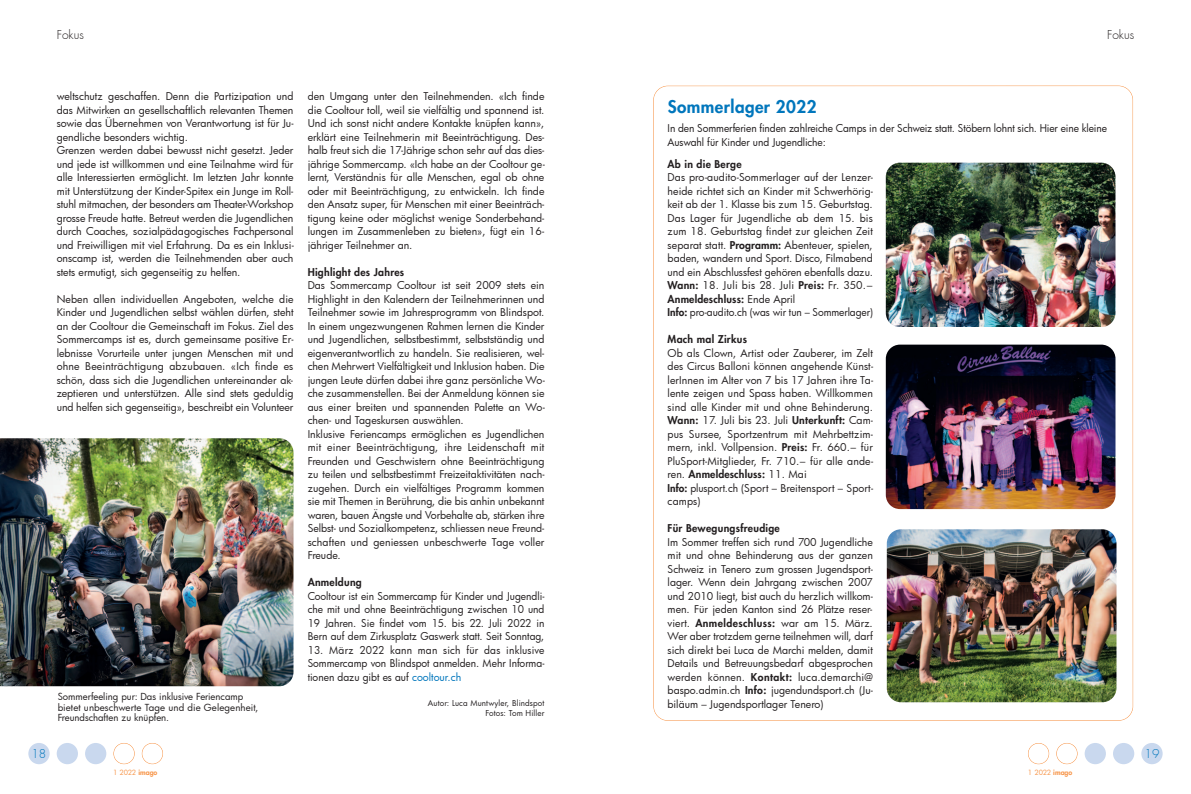
<style>
.page{position:relative;width:1191px;height:794px;background:#fff}
.page>*{position:absolute;margin:0;border:0;box-sizing:border-box;transform-origin:0 0}
.t1{font:800 17px "Futura";letter-spacing:.02em;color:#0076bc}
.t2{font:300 12px "Futura";color:#231f20}
.t3{font:300 12px "Futura";color:#0076bc}
.t4{font:10.5px/13.5px "Futura";letter-spacing:-.005em;color:#231f20;text-align:justify}
.t5{font:800 10.5px "Futura";letter-spacing:.025em;color:#231f20}
.t6{font:9.5px "Futura";color:#231f20}
.t7{font:8px "Futura";letter-spacing:.015em;color:#231f20}
.t8{font:7px "Futura";letter-spacing:-.035em;color:#f79447}
.s1{font-weight:800}
.s2{color:#0076bc}
</style>
<div class="page">
<div style="left:28px;top:743px;width:22px;height:21px;background:#c9d8ee;border-radius:50%"></div>
<div style="left:57px;top:743px;width:21px;height:21px;background:#c9d8ee;border-radius:50%"></div>
<div style="left:85px;top:743px;width:21px;height:21px;background:#c9d8ee;border-radius:50%"></div>
<div style="left:113px;top:743px;width:22px;height:21px;border:1px solid #f79447;border-radius:50%"></div>
<div style="left:142px;top:743px;width:21px;height:21px;border:1px solid #f79447;border-radius:50%"></div>
<div style="left:1141px;top:743px;width:21px;height:21px;background:#c9d8ee;border-radius:50%"></div>
<div style="left:1113px;top:743px;width:21px;height:21px;background:#c9d8ee;border-radius:50%"></div>
<div style="left:1084px;top:743px;width:22px;height:21px;background:#c9d8ee;border-radius:50%"></div>
<div style="left:1056px;top:743px;width:21px;height:21px;border:1px solid #f79447;border-radius:50%"></div>
<div style="left:1028px;top:743px;width:21px;height:21px;border:1px solid #f79447;border-radius:50%"></div>
<img style="left:885px;top:163px;width:230px;height:164px;border-radius:14px">
<img style="left:885px;top:344px;width:230px;height:165px;border-radius:14px">
<img style="left:886px;top:529px;width:230px;height:173px;border-radius:14px">
<img style="left:0;top:439px;width:293px;height:247px">
<p class="t2" style="left:57px;top:29px;width:29px">Fokus</p>
<p class="t2" style="left:1107px;top:29px;width:29px">Fokus</p>
<p class="t4" style="left:57px;top:89px;width:238px">weltschutz geschaffen. Denn die Partizipation und das Mitwirken an gesellschaftlich relevanten Themen sowie das Übernehmen von Verantwortung ist für Ju&shy;gendliche besonders wichtig.</p>
<p class="t4" style="left:57px;top:143px;width:239px">Grenzen werden dabei bewusst nicht gesetzt. Jeder und jede ist willkommen und eine Teilnahme wird für alle Interessierten ermöglicht. Im letzten Jahr konnte mit Unterstützung der Kinder-Spitex ein Junge im Roll&shy;stuhl mitmachen, der besonders am Theater-Workshop grosse Freude hatte. Betreut werden die Jugendlichen durch Coaches, sozialpädagogisches Fachpersonal und Freiwilligen mit viel Erfahrung. Da es ein Inklusi&shy;onscamp ist, werden die Teilnehmenden aber auch stets ermutigt, sich gegenseitig zu helfen.</p>
<p class="t4" style="left:57px;top:292px;width:238px">Neben allen individuellen Angeboten, welche die Kinder und Jugendlichen selbst wählen dürfen, steht an der Cooltour die Gemeinschaft im Fokus. Ziel des Sommercamps ist es, durch gemeinsame positive Er&shy;lebnisse Vorurteile unter jungen Menschen mit und ohne Beeinträchtigung abzubauen. «Ich finde es schön, dass sich die Jugendlichen untereinander ak&shy;zeptieren und unterstützen. Alle sind stets geduldig und helfen sich gegenseitig», beschreibt ein Volunteer</p>
<p class="t3" style="left:32px;top:747px;width:16px">18</p>
<p class="t6" style="left:58px;top:690px;width:187px">Sommerfeeling pur: Das inklusive Feriencamp</p>
<p class="t6" style="left:58px;top:701px;width:202px">bietet unbeschwerte Tage und die Gelegenheit,</p>
<p class="t6" style="left:58px;top:711px;width:113px">Freundschaften zu knüpfen.</p>
<p class="t8" style="left:113px;top:768px;width:46px">1 2022 <span class="s1">imago</span></p>
<p class="t4" style="left:308px;top:89px;width:239px">den Umgang unter den Teilnehmenden. «Ich finde die Cooltour toll, weil sie vielfältig und spannend ist.<br>Und ich sonst nicht andere Kontakte knüpfen kann», erklärt eine Teilnehmerin mit Beeinträchtigung. Des&shy;halb freut sich die 17-Jährige schon sehr auf das dies&shy;jährige Sommercamp. «Ich habe an der Cooltour ge&shy;lernt, Verständnis für alle Menschen, egal ob ohne oder mit Beeinträchtigung, zu entwickeln. Ich finde den Ansatz super, für Menschen mit einer Beeinträch&shy;tigung keine oder möglichst wenige Sonderbehand&shy;lungen im Zusammenleben zu bieten», fügt ein 16- jähriger Teilnehmer an.</p>
<p class="t5" style="left:308px;top:267px;width:98px">Highlight des Jahres</p>
<p class="t4" style="left:308px;top:278px;width:239px">Das Sommercamp Cooltour ist seit 2009 stets ein Highlight in den Kalendern der Teilnehmerinnen und Teilnehmer sowie im Jahresprogramm von Blindspot.<br>In einem ungezwungenen Rahmen lernen die Kinder und Jugendlichen, selbstbestimmt, selbstständig und eigenverantwortlich zu handeln. Sie realisieren, wel&shy;chen Mehrwert Vielfältigkeit und Inklusion haben. Die jungen Leute dürfen dabei ihre ganz persönliche Wo&shy;che zusammenstellen. Bei der Anmeldung können sie aus einer breiten und spannenden Palette an Wo&shy;chen- und Tageskursen auswählen.</p>
<p class="t4" style="left:308px;top:427px;width:238px">Inklusive Feriencamps ermöglichen es Jugendlichen mit einer Beeinträchtigung, ihre Leidenschaft mit Freunden und Geschwistern ohne Beeinträchtigung zu teilen und selbstbestimmt Freizeitaktivitäten nach&shy;zugehen. Durch ein vielfältiges Programm kommen sie mit Themen in Berührung, die bis anhin unbekannt waren, bauen Ängste und Vorbehalte ab, stärken ihre Selbst- und Sozialkompetenz, schliessen neue Freund&shy;schaften und geniessen unbeschwerte Tage voller Freude.</p>
<p class="t5" style="left:308px;top:577px;width:56px">Anmeldung</p>
<p class="t4" style="left:308px;top:589px;width:238px">Cooltour ist ein Sommercamp für Kinder und Jugendli&shy;che mit und ohne Beeinträchtigung zwischen 10 und 19 Jahren. Sie findet vom 15. bis 22. Juli 2022 in Bern auf dem Zirkusplatz Gaswerk statt. Seit Sonntag,</p>
<p class="t4" style="left:308px;top:643px;width:238px">13. März 2022 kann man sich für das inklusive Sommercamp von Blindspot anmelden. Mehr Informa&shy;tionen dazu gibt es auf <span class="s2">cooltour.ch</span></p>
<p class="t7" style="left:428px;top:698px;width:118px">Autor: Luca Muntwyler, Blindspot</p>
<p class="t7" style="left:485px;top:707px;width:60px">Fotos: Tom Hiller</p>
<p class="t1" style="left:667px;top:99px;width:150px">Sommerlager 2022</p>
<p class="t4" style="left:667px;top:121px;width:441px">In den Sommerferien finden zahlreiche Camps in der Schweiz statt. Stöbern lohnt sich. Hier eine kleine<br>Auswahl für Kinder und Jugendliche:</p>
<p class="t5" style="left:667px;top:159px;width:76px">Ab in die Berge</p>
<p class="t4" style="left:667px;top:170px;width:207px">Das pro-audito-Sommerlager auf der Lenzer&shy;heide richtet sich an Kinder mit Schwerhörig&shy;keit ab der 1. Klasse bis zum 15. Geburtstag.<br>Das Lager für Jugendliche ab dem 15. bis zum 18. Geburtstag findet zur gleichen Zeit separat statt. <span class="s1">Programm:</span> Abenteuer, spielen, baden, wandern und Sport. Disco, Filmabend und ein Abschlussfest gehören ebenfalls dazu.<br><span class="s1">Wann:</span> 18. Juli bis 28. Juli <span class="s1">Preis:</span> Fr. 350.− <span class="s1">Anmeldeschluss:</span> Ende April</p>
<p class="t4" style="left:667px;top:305px;width:207px"><span class="s1">Info:</span> pro-audito.ch (was wir tun – Sommerlager)</p>
<p class="t5" style="left:667px;top:334px;width:81px">Mach mal Zirkus</p>
<p class="t4" style="left:667px;top:346px;width:207px">Ob als Clown, Artist oder Zauberer, im Zelt des Circus Balloni können angehende Künst&shy;lerInnen im Alter von 7 bis 17 Jahren ihre Ta&shy;lente zeigen und Spass haben. Willkommen sind alle Kinder mit und ohne Behinderung.<br><span class="s1">Wann:</span> 17. Juli bis 23. Juli <span class="s1">Unterkunft:</span> Cam&shy;pus Sursee, Sportzentrum mit Mehrbettzim&shy;mern, inkl. Vollpension. <span class="s1">Preis:</span> Fr. 660.− für PluSport-Mitglieder, Fr. 710.− für alle ande&shy;ren. <span class="s1">Anmeldeschluss:</span> 11. Mai</p>
<p class="t4" style="left:667px;top:481px;width:207px"><span class="s1">Info:</span> plusport.ch (Sport – Breitensport – Sport&shy;camps)</p>
<p class="t5" style="left:667px;top:523px;width:114px">Für Bewegungsfreudige</p>
<p class="t4" style="left:667px;top:535px;width:207px">Im Sommer treffen sich rund 700 Jugendliche mit und ohne Behinderung aus der ganzen Schweiz in Tenero zum grossen Jugendsport&shy;lager. Wenn dein Jahrgang zwischen 2007 und 2010 liegt, bist auch du herzlich willkom&shy;men. Für jeden Kanton sind 26 Plätze reser&shy;viert. <span class="s1">Anmeldeschluss:</span> war am 15. März.<br>Wer aber trotzdem gerne teilnehmen will, darf sich direkt bei Luca de Marchi melden, damit Details und Betreuungsbedarf abgesprochen werden können. <span class="s1">Kontakt:</span> luca.demarchi@ baspo.admin.ch <span class="s1">Info:</span> jugendundsport.ch (Ju&shy;biläum – Jugendsportlager Tenero)</p>
<p class="t8" style="left:1028px;top:768px;width:46px">1 2022 <span class="s1">imago</span></p>
<p class="t3" style="left:1144px;top:747px;width:16px">19</p>
</div>
